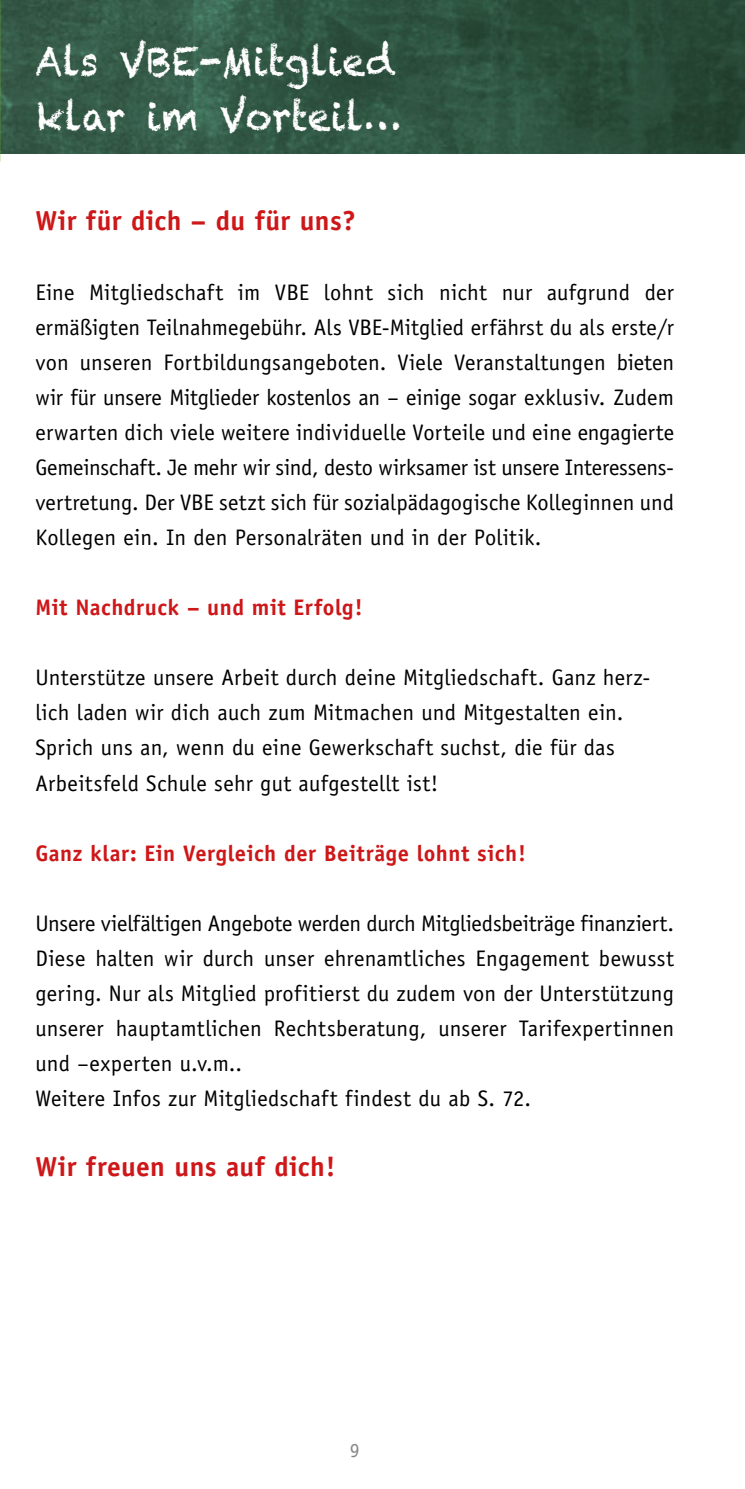
<style>
.page{position:relative;width:745px;height:1489px;background:#fff}
.page>*{position:absolute;margin:0;border:0;box-sizing:border-box;transform-origin:0 0}
.t1{font:40px/55px "Chalkduster";letter-spacing:.01em;color:#fff;scale:.91 1}
.t2{font:700 27.5px "Officina Sans";letter-spacing:.01em;color:#cd1719}
.t3{font:22.5px/35px "Officina Sans";letter-spacing:.01em;color:#000}
.t4{font:700 22.5px "Officina Sans";letter-spacing:.02em;color:#cd1719}
.t5{font:20px "Officina Sans";color:#878787}
</style>
<div class="page">
<img style="left:0;top:0;width:744px;height:154px">
<h1 class="t1" style="left:35px;top:33px;width:403px">Als VBE-Mitglied klar im Vorteil…</h1>
<p class="t2" style="left:35px;top:203px;width:322px">Wir für dich – du für uns?</p>
<p class="t3" style="left:35px;top:275px;width:639px;text-align:justify">Eine Mitgliedschaft im VBE lohnt sich nicht nur aufgrund der ermäßigten Teilnahmegebühr. Als VBE-Mitglied erfährst du als erste/r von unseren Fortbildungsangeboten. Viele Veranstaltungen bieten wir für unsere Mitglieder kostenlos an – einige sogar exklusiv. Zudem erwarten dich viele weitere individuelle Vorteile und eine engagierte Gemeinschaft. Je mehr wir sind, desto wirksamer ist unsere Interessens&shy;vertretung. Der VBE setzt sich für sozialpädagogische Kolleginnen und Kollegen ein. In den Personalräten und in der Politik.</p>
<p class="t4" style="left:35px;top:593px;width:328px">Mit Nachdruck – und mit Erfolg!</p>
<p class="t3" style="left:35px;top:660px;width:616px">Unterstütze unsere Arbeit durch deine Mitgliedschaft. Ganz herz&shy;lich laden wir dich auch zum Mitmachen und Mitgestalten ein.<br>Sprich uns an, wenn du eine Gewerkschaft suchst, die für das Arbeitsfeld Schule sehr gut aufgestellt ist!</p>
<p class="t4" style="left:35px;top:838px;width:491px">Ganz klar: Ein Vergleich der Beiträge lohnt sich!</p>
<p class="t3" style="left:35px;top:905px;width:639px">Unsere vielfältigen Angebote werden durch Mitgliedsbeiträge finanziert.<br>Diese halten wir durch unser ehrenamtliches Engagement bewusst gering. Nur als Mitglied profitierst du zudem von der Unterstützung unserer hauptamtlichen Rechtsberatung, unserer Tarifexpertinnen und –experten u.v.m..<br>Weitere Infos zur Mitgliedschaft findest du ab S. 72.</p>
<p class="t2" style="left:35px;top:1148px;width:301px">Wir freuen uns auf dich!</p>
<p class="t5" style="left:349px;top:1438px;width:11px">9</p>
</div>
